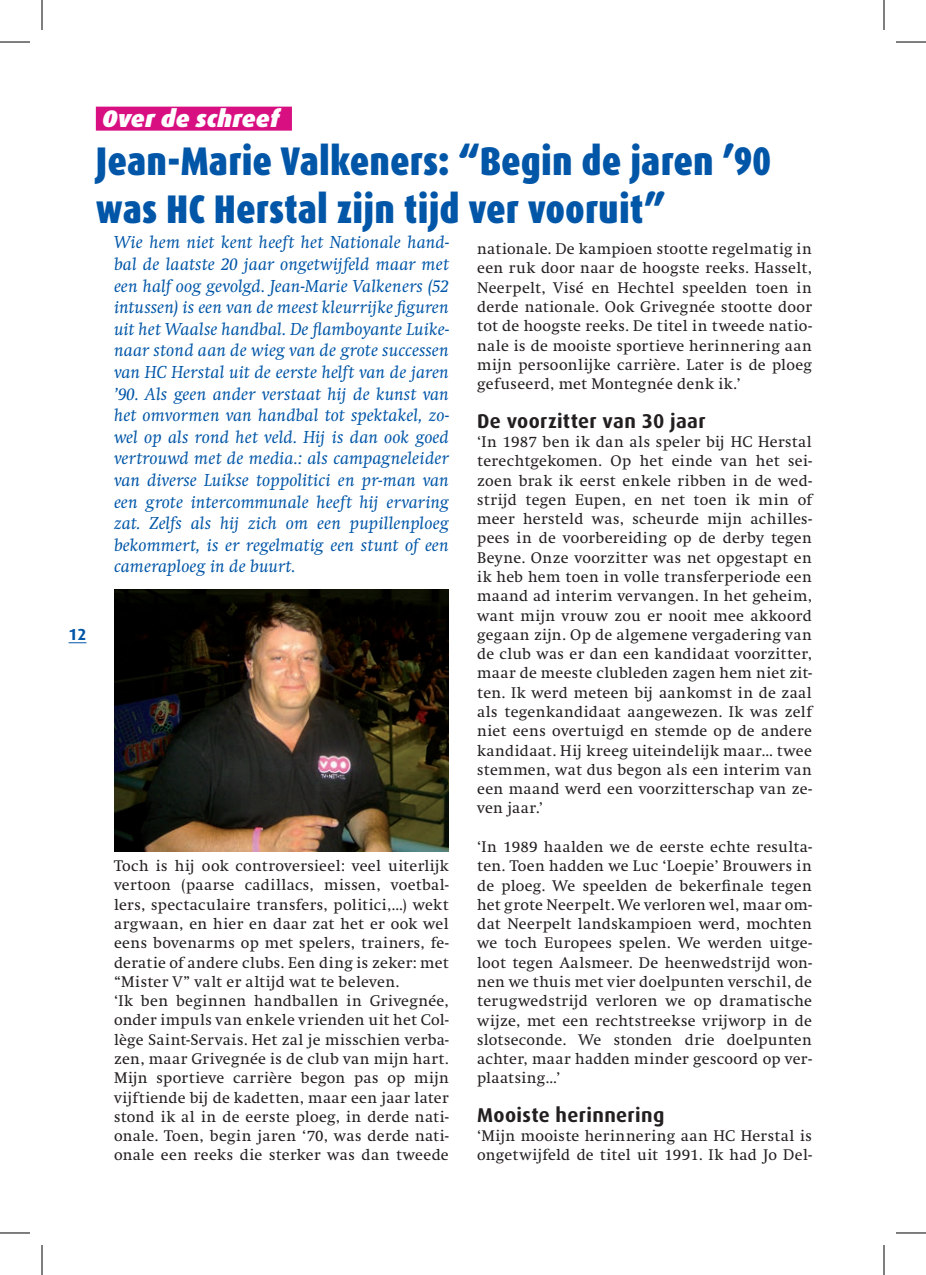
<style>
.page{position:relative;width:926px;height:1275px;background:#fff}
.page>*{position:absolute;margin:0;border:0;box-sizing:border-box;transform-origin:0 0}
.t1{font:900 40px/48px "Dax Condensed";color:#0156a8}
.t2{font:italic 900 24px "Dax";letter-spacing:.005em;color:#fff}
.t3{font:700 20px "Dax";letter-spacing:.02em;color:#231f20}
.t4{font:italic 18px/21.6px "Swift";color:#0156a8;text-align:justify}
.t5{font:16px/19.2px "Swift";letter-spacing:.025em;color:#231f20;text-align:justify}
.t6{font:700 16px "Dax";color:#0156a8}
</style>
<div class="page">
<svg style="left:69px;top:642px;width:17px;height:1px"></svg>
<div style="left:96px;top:107px;width:196px;height:24px;background:#d80f81"></div>
<img style="left:114px;top:589px;width:334px;height:263px">
<hr style="left:0;top:42px;width:30px;height:1px;background:#000">
<hr style="left:896px;top:42px;width:30px;height:1px;background:#000">
<hr style="left:0;top:1232px;width:30px;height:1px;background:#000">
<hr style="left:896px;top:1232px;width:30px;height:1px;background:#000">
<hr style="left:42px;top:0;width:1px;height:30px;background:#000">
<hr style="left:42px;top:1245px;width:1px;height:30px;background:#000">
<hr style="left:884px;top:0;width:1px;height:30px;background:#000">
<hr style="left:884px;top:1245px;width:1px;height:30px;background:#000">
<p class="t6" style="left:69px;top:625px;width:19px">12</p>
<h2 class="t2" style="left:102px;top:104px;width:179px">Over de schreef</h2>
<h1 class="t1" style="left:96px;top:137px;width:677px">Jean-Marie Valkeners: “Begin de jaren ’90 was HC Herstal zijn tijd ver vooruit”</h1>
<p class="t4" style="left:114px;top:232px;width:336px">Wie hem niet kent heeft het Nationale hand&shy;bal de laatste 20 jaar ongetwijfeld maar met een half oog gevolgd. Jean-Marie Valkeners (52 intussen) is een van de meest kleurrijke figuren uit het Waalse handbal. De flamboyante Luike&shy;naar stond aan de wieg van de grote successen van HC Herstal uit de eerste helft van de jaren ’90. Als geen ander verstaat hij de kunst van het omvormen van handbal tot spektakel, zo&shy;wel op als rond het veld. Hij is dan ook goed vertrouwd met de media.: als campagneleider van diverse Luikse toppolitici en pr-man van een grote intercommunale heeft hij ervaring zat. Zelfs als hij zich om een pupillenploeg bekommert, is er regelmatig een stunt of een cameraploeg in de buurt.</p>
<p class="t5" style="left:114px;top:856px;width:336px;text-align:left">Toch is hij ook controversieel: veel uiterlijk vertoon (paarse cadillacs, missen, voetbal&shy;lers, spectaculaire transfers, politici,…) wekt argwaan, en hier en daar zat het er ook wel eens bovenarms op met spelers, trainers, fe&shy;deratie of andere clubs. Een ding is zeker: met “Mister V” valt er altijd wat te beleven.<br>‘Ik ben beginnen handballen in Grivegnée, onder impuls van enkele vrienden uit het Col&shy;lège Saint-Servais. Het zal je misschien verba&shy;zen, maar Grivegnée is de club van mijn hart.<br>Mijn sportieve carrière begon pas op mijn vijftiende bij de kadetten, maar een jaar later stond ik al in de eerste ploeg, in derde nati&shy;onale. Toen, begin jaren ‘70, was derde nati&shy;onale een reeks die sterker was dan tweede</p>
<p class="t5" style="left:477px;top:240px;width:336px">nationale. De kampioen stootte regelmatig in een ruk door naar de hoogste reeks. Hasselt, Neerpelt, Visé en Hechtel speelden toen in derde nationale. Ook Grivegnée stootte door tot de hoogste reeks. De titel in tweede natio&shy;nale is de mooiste sportieve herinnering aan mijn persoonlijke carrière. Later is de ploeg gefuseerd, met Montegnée denk ik.’</p>
<p class="t3" style="left:477px;top:409px;width:230px">De voorzitter van 30 jaar</p>
<p class="t5" style="left:477px;top:432px;width:336px">‘In 1987 ben ik dan als speler bij HC Herstal terechtgekomen. Op het einde van het sei&shy;zoen brak ik eerst enkele ribben in de wed&shy;strijd tegen Eupen, en net toen ik min of meer hersteld was, scheurde mijn achilles&shy;pees in de voorbereiding op de derby tegen Beyne. Onze voorzitter was net opgestapt en ik heb hem toen in volle transferperiode een maand ad interim vervangen. In het geheim, want mijn vrouw zou er nooit mee akkoord gegaan zijn. Op de algemene vergadering van de club was er dan een kandidaat voorzitter, maar de meeste clubleden zagen hem niet zit&shy;ten. Ik werd meteen bij aankomst in de zaal als tegenkandidaat aangewezen. Ik was zelf niet eens overtuigd en stemde op de andere kandidaat. Hij kreeg uiteindelijk maar… twee stemmen, wat dus begon als een interim van een maand werd een voorzitterschap van ze&shy;ven jaar.’</p>
<p class="t5" style="left:477px;top:837px;width:336px">‘In 1989 haalden we de eerste echte resulta&shy;ten. Toen hadden we Luc ‘Loepie’ Brouwers in de ploeg. We speelden de bekerfinale tegen het grote Neerpelt. We verloren wel, maar om&shy;dat Neerpelt landskampioen werd, mochten we toch Europees spelen. We werden uitge&shy;loot tegen Aalsmeer. De heenwedstrijd won&shy;nen we thuis met vier doelpunten verschil, de terugwedstrijd verloren we op dramatische wijze, met een rechtstreekse vrijworp in de slotseconde. We stonden drie doelpunten achter, maar hadden minder gescoord op ver&shy;plaatsing…’</p>
<p class="t3" style="left:477px;top:1103px;width:189px">Mooiste herinnering</p>
<p class="t5" style="left:477px;top:1126px;width:336px">‘Mijn mooiste herinnering aan HC Herstal is ongetwijfeld de titel uit 1991. Ik had Jo Del-</p>
</div>
